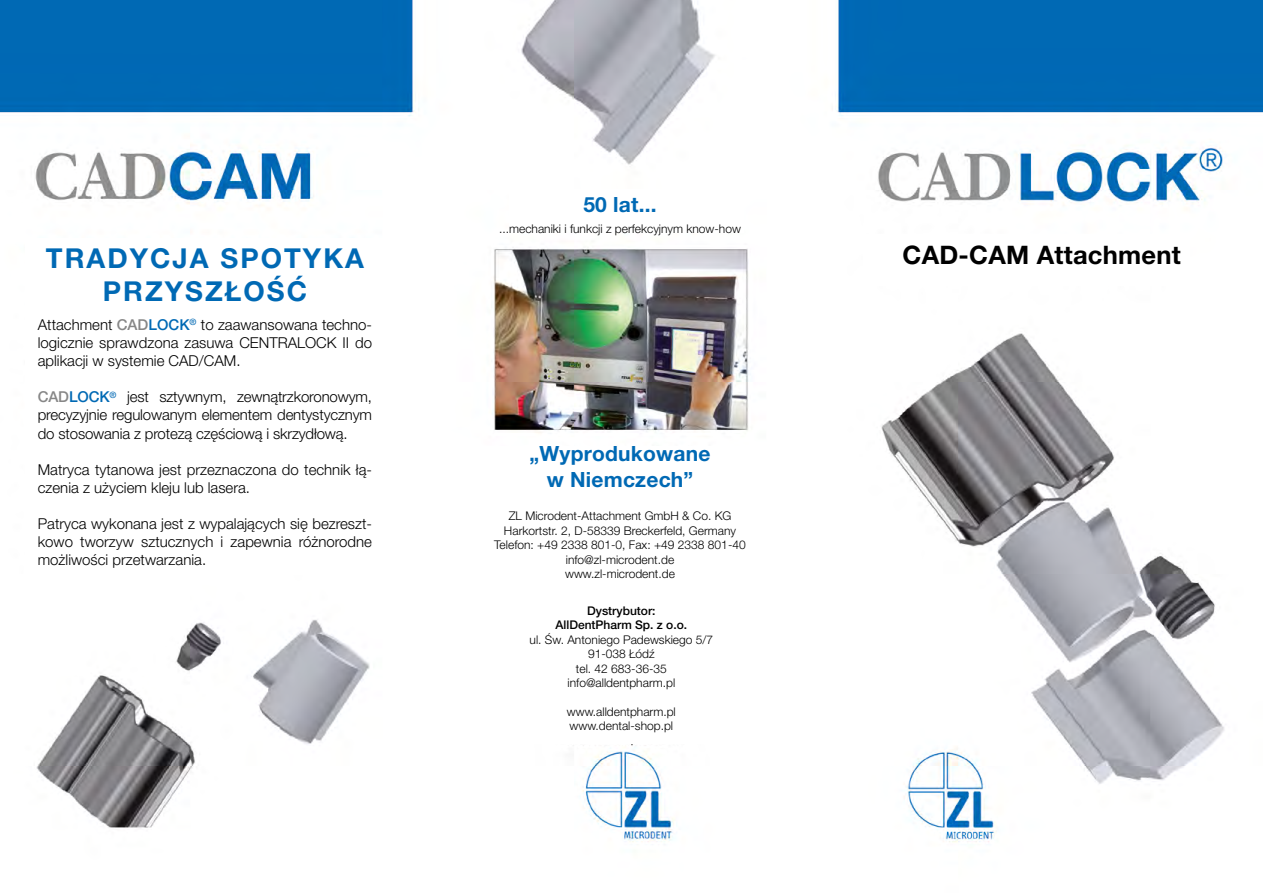
<style>
.page{position:relative;width:1263px;height:893px;background:#fff}
.page>*{position:absolute;margin:0;border:0;box-sizing:border-box;transform-origin:0 0}
.t1{font:700 27.45px/33px "Helvetica Neue LT Pro";letter-spacing:.075em;color:#0069b4;text-align:center}
.t2{font:700 25.5px "Helvetica Neue LT Pro";letter-spacing:.01em;color:#000}
.t3{font:700 21px/25.2px "Helvetica Neue LT Pro";letter-spacing:.01em;color:#0069b4;text-align:center}
.t4{font:300 15px/18px "Helvetica Neue LT Pro";color:#000;text-align:justify}
.t5{font:300 12px/14.4px "Helvetica Neue LT Pro";color:#000;text-align:center}
.t6{font:500 12px/14.4px "Helvetica Neue LT Pro";color:#000;text-align:center}
.s1{font-weight:500;color:#878787}
.s2{font-weight:500;color:#0069b4}
</style>
<div class="page">
<img style="left:0;top:0;width:1263px;height:843px">
<div style="left:25px;top:238px;width:373px;height:337px;background:#fff"></div>
<div style="left:509px;top:190px;width:235px;height:43px;background:#fff"></div>
<div style="left:461px;top:446px;width:320px;height:298px;background:#fff"></div>
<div style="left:863px;top:235px;width:327px;height:51px;background:#fff"></div>
<h1 class="t1" style="left:46px;top:241px;width:320px">TRADYCJA SPOTYKA<br>PRZYSZŁOŚĆ</h1>
<p class="t4" style="left:38px;top:316px;width:336px">Attachment <span class="s1">CAD</span><span class="s2">LOCK</span><sup>®</sup> to zaawansowana techno&shy;logicznie sprawdzona zasuwa CENTRALOCK II do aplikacji w systemie CAD/CAM.</p>
<p class="t4" style="left:38px;top:388px;width:336px"><span class="s1">CAD</span><span class="s2">LOCK</span><sup>®</sup> jest sztywnym, zewnątrzkoronowym, precyzyjnie regulowanym elementem dentystycznym do stosowania z protezą częściową i skrzydłową.</p>
<p class="t4" style="left:38px;top:460px;width:336px">Matryca tytanowa jest przeznaczona do technik łą&shy;czenia z użyciem kleju lub lasera.</p>
<p class="t4" style="left:38px;top:514px;width:336px">Patryca wykonana jest z wypalających się bezreszt&shy;kowo tworzyw sztucznych i zapewnia różnorodne możliwości przetwarzania.</p>
<h3 class="t3" style="left:583px;top:192px;width:75px">50 lat...</h3>
<p class="t5" style="left:499px;top:221px;width:243px">...mechaniki i funkcji z perfekcyjnym know-how</p>
<h3 class="t3" style="left:530px;top:441px;width:182px">„Wyprodukowane w Niemczech”</h3>
<p class="t5" style="left:494px;top:509px;width:253px">ZL Microdent-Attachment GmbH &amp; Co. KG Harkortstr. 2, D-58339 Breckerfeld, Germany Telefon: +49 2338 801-0, Fax: +49 2338 801-40 info@zl-microdent.de<br>www.zl-microdent.de</p>
<p class="t6" style="left:556px;top:603px;width:133px">Dystrybutor:<br>AllDentPharm Sp. z o.o.</p>
<p class="t5" style="left:530px;top:632px;width:185px">ul. Św. Antoniego Padewskiego 5/7<br>91-038 Łódź<br>tel. 42 683-36-35 info@alldentpharm.pl</p>
<p class="t5" style="left:567px;top:704px;width:110px;text-align:left">www.alldentpharm.pl www.dental-shop.pl</p>
<h2 class="t2" style="left:902px;top:239px;width:280px">CAD-CAM Attachment</h2>
</div>
